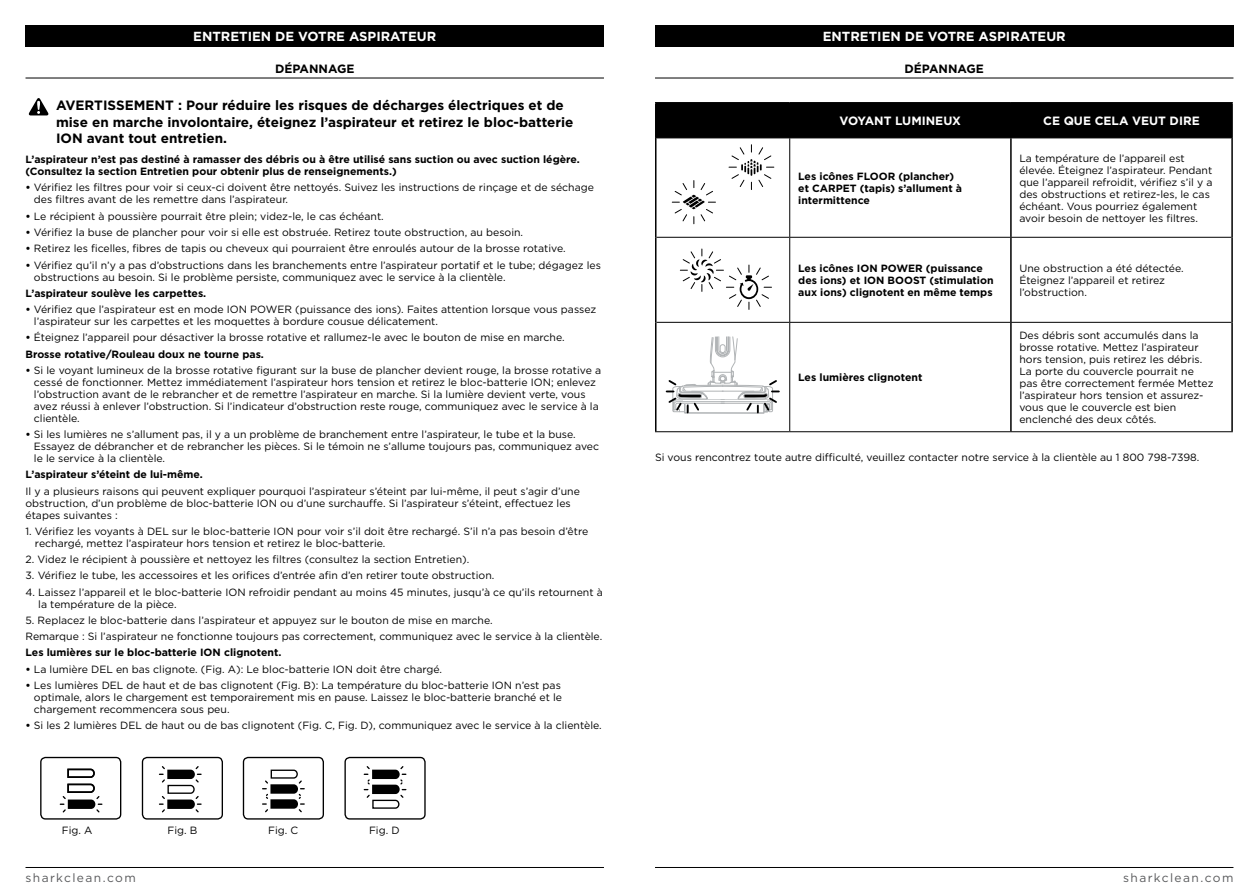
<style>
.page{position:relative;width:1259px;height:893px;background:#fff}
.page>*{position:absolute;margin:0;border:0;box-sizing:border-box;transform-origin:0 0}
.t1{font:700 13.5px/16.2px "Gotham";color:#000}
.t2{font:700 13.2px "Gotham";color:#fff}
.t3{font:700 12px "Gotham";color:#fff}
.t4{font:12px "Gotham";letter-spacing:.115em;color:#58595b}
.t5{font:700 12px "Gotham";color:#000}
.t6{font:10.5px/12px "Gotham";color:#000}
.t7{font:700 10.5px/12px "Gotham";color:#000}
.s1{font-weight:700}
</style>
<div class="page">
<hr style="left:655px;top:867px;width:578px;height:1px;background:#000">
<hr style="left:26px;top:867px;width:578px;height:1px;background:#000">
<div style="left:26px;top:26px;width:578px;height:21px;background:#000"></div>
<hr style="left:26px;top:78px;width:578px;height:1px;background:#000">
<svg style="left:28px;top:98px;width:21px;height:17px"></svg>
<div style="left:142px;top:757px;width:81px;height:63px;border:1px solid #000;border-radius:5px"></div>
<svg style="left:159px;top:766px;width:42px;height:47px"></svg>
<div style="left:40px;top:757px;width:81px;height:63px;border:1px solid #000;border-radius:5px"></div>
<svg style="left:60px;top:768px;width:42px;height:45px"></svg>
<div style="left:243px;top:757px;width:81px;height:63px;border:1px solid #000;border-radius:5px"></div>
<div style="left:344px;top:757px;width:82px;height:63px;border:1px solid #000;border-radius:5px"></div>
<svg style="left:364px;top:766px;width:42px;height:43px"></svg>
<svg style="left:263px;top:769px;width:41px;height:44px"></svg>
<div style="left:656px;top:104px;width:575px;height:34px;background:#000"></div>
<hr style="left:655px;top:102px;width:134px;height:2px;background:#000">
<hr style="left:655px;top:104px;width:1px;height:34px;background:#000">
<hr style="left:789px;top:102px;width:222px;height:2px;background:#000">
<hr style="left:1011px;top:102px;width:221px;height:2px;background:#000">
<hr style="left:1010px;top:104px;width:1px;height:34px;background:#000">
<hr style="left:1231px;top:104px;width:1px;height:34px;background:#000">
<hr style="left:655px;top:138px;width:1px;height:99px;background:#000">
<hr style="left:1010px;top:138px;width:1px;height:99px;background:#000">
<hr style="left:1231px;top:138px;width:1px;height:99px;background:#000">
<hr style="left:655px;top:237px;width:1px;height:85px;background:#000">
<hr style="left:1010px;top:238px;width:1px;height:84px;background:#000">
<hr style="left:1231px;top:237px;width:1px;height:85px;background:#000">
<hr style="left:655px;top:322px;width:1px;height:109px;background:#000">
<hr style="left:1010px;top:323px;width:1px;height:108px;background:#000">
<hr style="left:1231px;top:322px;width:1px;height:109px;background:#000">
<hr style="left:789px;top:104px;width:1px;height:34px;background:#000">
<hr style="left:656px;top:138px;width:133px;height:1px;background:#000">
<hr style="left:789px;top:138px;width:222px;height:1px;background:#000">
<hr style="left:789px;top:138px;width:1px;height:99px;background:#000">
<hr style="left:1011px;top:138px;width:220px;height:1px;background:#000">
<hr style="left:656px;top:237px;width:133px;height:1px;background:#000">
<hr style="left:789px;top:237px;width:222px;height:1px;background:#000">
<hr style="left:789px;top:238px;width:1px;height:84px;background:#000">
<hr style="left:1011px;top:237px;width:220px;height:1px;background:#000">
<hr style="left:656px;top:322px;width:133px;height:1px;background:#000">
<hr style="left:789px;top:322px;width:222px;height:1px;background:#000">
<hr style="left:789px;top:323px;width:1px;height:108px;background:#000">
<hr style="left:1011px;top:322px;width:220px;height:1px;background:#000">
<hr style="left:655px;top:431px;width:134px;height:1px;background:#000">
<hr style="left:789px;top:431px;width:222px;height:1px;background:#000">
<hr style="left:1011px;top:431px;width:221px;height:1px;background:#000">
<svg style="left:672px;top:145px;width:102px;height:79px"></svg>
<svg style="left:665px;top:336px;width:115px;height:77px"></svg>
<div style="left:655px;top:26px;width:578px;height:21px;background:#000"></div>
<hr style="left:655px;top:78px;width:578px;height:1px;background:#000">
<svg style="left:679px;top:248px;width:93px;height:62px"></svg>
<p class="t2" style="left:193px;top:28px;width:244px">ENTRETIEN DE VOTRE ASPIRATEUR</p>
<p class="t5" style="left:275px;top:61px;width:81px">DÉPANNAGE</p>
<p class="t1" style="left:56px;top:97px;width:519px">AVERTISSEMENT : Pour réduire les risques de décharges électriques et de mise en marche involontaire, éteignez l’aspirateur et retirez le bloc-batterie<br>ION avant tout entretien.</p>
<p class="t7" style="left:26px;top:153px;width:556px">L’aspirateur n’est pas destiné à ramasser des débris ou à être utilisé sans suction ou avec suction légère. (Consultez la section Entretien pour obtenir plus de renseignements.)</p>
<p class="t6" style="left:34px;top:182px;width:561px;text-indent:-8px"><span class="s1">•</span> Vérifiez les filtres pour voir si ceux-ci doivent être nettoyés. Suivez les instructions de rinçage et de séchage des filtres avant de les remettre dans l’aspirateur.</p>
<p class="t6" style="left:26px;top:210px;width:360px"><span class="s1">•</span> Le récipient à poussière pourrait être plein; videz-le, le cas échéant.</p>
<p class="t6" style="left:26px;top:226px;width:499px"><span class="s1">•</span> Vérifiez la buse de plancher pour voir si elle est obstruée. Retirez toute obstruction, au besoin.</p>
<p class="t6" style="left:26px;top:242px;width:542px"><span class="s1">•</span> Retirez les ficelles, fibres de tapis ou cheveux qui pourraient être enroulés autour de la brosse rotative.</p>
<p class="t6" style="left:34px;top:259px;width:568px;text-indent:-8px"><span class="s1">•</span> Vérifiez qu’il n’y a pas d’obstructions dans les branchements entre l’aspirateur portatif et le tube; dégagez les obstructions au besoin. Si le problème persiste, communiquez avec le service à la clientèle.</p>
<p class="t7" style="left:26px;top:287px;width:182px">L’aspirateur soulève les carpettes.</p>
<p class="t6" style="left:34px;top:303px;width:564px;text-indent:-8px"><span class="s1">•</span> Vérifiez que l’aspirateur est en mode ION POWER (puissance des ions). Faites attention lorsque vous passez l’aspirateur sur les carpettes et les moquettes à bordure cousue délicatement.</p>
<p class="t6" style="left:26px;top:329px;width:541px;line-height:16.2px"><span class="s1">•</span> Éteignez l’appareil pour désactiver la brosse rotative et rallumez-le avec le bouton de mise en marche.<br><span class="s1">Brosse rotative/Rouleau doux ne tourne pas.</span></p>
<p class="t6" style="left:34px;top:364px;width:569px;text-indent:-8px"><span class="s1">•</span> Si le voyant lumineux de la brosse rotative figurant sur la buse de plancher devient rouge, la brosse rotative a cessé de fonctionner. Mettez immédiatement l’aspirateur hors tension et retirez le bloc-batterie ION; enlevez l’obstruction avant de le rebrancher et de remettre l’aspirateur en marche. Si la lumière devient verte, vous avez réussi à enlever l’obstruction. Si l’indicateur d’obstruction reste rouge, communiquez avec le service à la clientèle.</p>
<p class="t6" style="left:34px;top:428px;width:566px;text-indent:-8px"><span class="s1">•</span> Si les lumières ne s’allument pas, il y a un problème de branchement entre l’aspirateur, le tube et la buse.<br>Essayez de débrancher et de rebrancher les pièces. Si le témoin ne s’allume toujours pas, communiquez avec le le service à la clientèle.</p>
<p class="t7" style="left:26px;top:469px;width:179px">L’aspirateur s’éteint de lui-même.</p>
<p class="t6" style="left:26px;top:485px;width:556px">Il y a plusieurs raisons qui peuvent expliquer pourquoi l’aspirateur s’éteint par lui-même, il peut s’agir d’une obstruction, d’un problème de bloc-batterie ION ou d’une surchauffe. Si l’aspirateur s’éteint, effectuez les étapes suivantes :</p>
<p class="t6" style="left:35px;top:525px;width:555px;text-indent:-9px">1. Vérifiez les voyants à DEL sur le bloc-batterie ION pour voir s’il doit être rechargé. S’il n’a pas besoin d’être rechargé, mettez l’aspirateur hors tension et retirez le bloc-batterie.</p>
<p class="t6" style="left:26px;top:553px;width:445px">2. Videz le récipient à poussière et nettoyez les filtres (consultez la section Entretien).</p>
<p class="t6" style="left:26px;top:569px;width:470px">3. Vérifiez le tube, les accessoires et les orifices d’entrée afin d’en retirer toute obstruction.</p>
<p class="t6" style="left:38px;top:586px;width:566px;text-indent:-13px">4. Laissez l’appareil et le bloc-batterie ION refroidir pendant au moins 45 minutes, jusqu’à ce qu’ils retournent à la température de la pièce.</p>
<p class="t6" style="left:26px;top:612px;width:578px;line-height:16.2px">5. Replacez le bloc-batterie dans l’aspirateur et appuyez sur le bouton de mise en marche.<br>Remarque : Si l’aspirateur ne fonctionne toujours pas correctement, communiquez avec le service à la clientèle.</p>
<p class="t7" style="left:26px;top:647px;width:257px">Les lumières sur le bloc-batterie ION clignotent.</p>
<p class="t6" style="left:26px;top:663px;width:418px"><span class="s1">•</span> La lumière DEL en bas clignote. (Fig. A): Le bloc-batterie ION doit être chargé.</p>
<p class="t6" style="left:34px;top:679px;width:530px;text-indent:-8px"><span class="s1">•</span> Les lumières DEL de haut et de bas clignotent (Fig. B): La température du bloc-batterie ION n’est pas optimale, alors le chargement est temporairement mis en pause. Laissez le bloc-batterie branché et le chargement recommencera sous peu.</p>
<p class="t6" style="left:26px;top:719px;width:578px"><span class="s1">•</span> Si les 2 lumières DEL de haut ou de bas clignotent (Fig. C, Fig. D), communiquez avec le service à la clientèle.</p>
<p class="t6" style="left:62px;top:824px;width:32px">Fig. A</p>
<p class="t6" style="left:167px;top:824px;width:31px">Fig. B</p>
<p class="t6" style="left:268px;top:824px;width:32px">Fig. C</p>
<p class="t6" style="left:369px;top:824px;width:32px">Fig. D</p>
<p class="t2" style="left:823px;top:28px;width:244px">ENTRETIEN DE VOTRE ASPIRATEUR</p>
<p class="t5" style="left:904px;top:61px;width:81px">DÉPANNAGE</p>
<p class="t3" style="left:839px;top:113px;width:123px">VOYANT LUMINEUX</p>
<p class="t3" style="left:1043px;top:113px;width:158px">CE QUE CELA VEUT DIRE</p>
<p class="t7" style="left:798px;top:170px;width:165px">Les icônes FLOOR (plancher) et CARPET (tapis) s’allument à intermittence</p>
<p class="t6" style="left:1019px;top:152px;width:194px">La température de l’appareil est élevée. Éteignez l’aspirateur. Pendant que l’appareil refroidit, vérifiez s’il y a des obstructions et retirez-les, le cas échéant. Vous pourriez également avoir besoin de nettoyer les filtres.</p>
<p class="t7" style="left:798px;top:262px;width:197px">Les icônes ION POWER (puissance des ions) et ION BOOST (stimulation aux ions) clignotent en même temps</p>
<p class="t6" style="left:1019px;top:262px;width:166px">Une obstruction a été détectée.<br>Éteignez l’appareil et retirez l’obstruction.</p>
<p class="t7" style="left:798px;top:371px;width:126px">Les lumières clignotent</p>
<p class="t6" style="left:1019px;top:329px;width:196px">Des débris sont accumulés dans la brosse rotative. Mettez l’aspirateur hors tension, puis retirez les débris.<br>La porte du couvercle pourrait ne pas être correctement fermée Mettez l’aspirateur hors tension et assurez&shy;vous que le couvercle est bien enclenché des deux côtés.</p>
<p class="t6" style="left:655px;top:451px;width:546px">Si vous rencontrez toute autre difficulté, veuillez contacter notre service à la clientèle au 1 800 798-7398.</p>
<p class="t4" style="left:26px;top:870px;width:112px">sharkclean.com</p>
<p class="t4" style="left:1123px;top:870px;width:112px">sharkclean.com</p>
</div>
